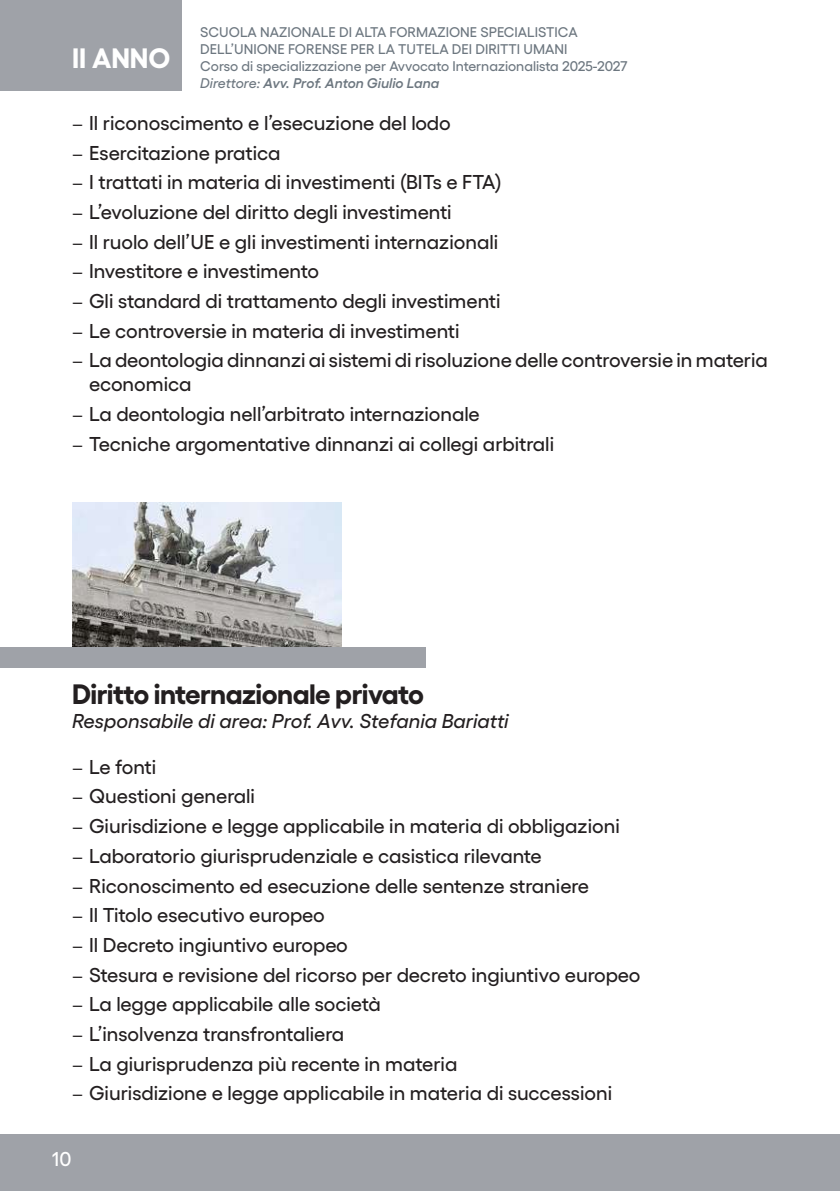
<style>
.page{position:relative;width:840px;height:1191px;background:#fff}
.page>*{position:absolute;margin:0;border:0;box-sizing:border-box;transform-origin:0 0}
.t1{font:700 28px "Gellix";letter-spacing:-.02em;color:#231f20}
.t2{font:700 28px "Gellix";color:#fff}
.t3{font:500 20px/29.6px "Gellix";color:#231f20}
.t4{font:italic 500 20px "Gellix";color:#231f20}
.t5{font:500 20px "Gellix";color:#fff}
.t6{font:500 14px/16.8px "Gellix";color:#6d7780}
.s1{font-style:italic}
.s2{font-weight:600;font-style:italic}
</style>
<div class="page">
<div style="left:0;top:1134px;width:839px;height:57px;background:#9fa2a8"></div>
<div style="left:0;top:0;width:181px;height:91px;background:#9fa2a8"></div>
<img style="left:72px;top:502px;width:269px;height:145px">
<div style="left:0;top:647px;width:425px;height:21px;background:#9fa2a8"></div>
<h1 class="t2" style="left:72px;top:35px;width:100px">II ANNO</h1>
<p class="t6" style="left:200px;top:22px;width:428px">SCUOLA NAZIONALE DI ALTA FORMAZIONE SPECIALISTICA DELL’UNIONE FORENSE PER LA TUTELA DEI DIRITTI UMANI<br>Corso di specializzazione per Avvocato Internazionalista 2025-2027<br><span class="s1">Direttore:</span> <span class="s2">Avv. Prof. Anton Giulio Lana</span></p>
<p class="t3" style="left:89px;top:106px;width:680px">Il riconoscimento e l’esecuzione del lodo<br>Esercitazione pratica<br>I trattati in materia di investimenti (BITs e FTA)<br>L’evoluzione del diritto degli investimenti<br>Il ruolo dell’UE e gli investimenti internazionali<br>Investitore e investimento<br>Gli standard di trattamento degli investimenti<br>Le controversie in materia di investimenti<br>La deontologia dinnanzi ai sistemi di risoluzione delle controversie in materia</p>
<p class="t3" style="left:89px;top:367px;width:466px">economica<br>La deontologia nell’arbitrato internazionale<br>Tecniche argomentative dinnanzi ai collegi arbitrali</p>
<h1 class="t1" style="left:72px;top:671px;width:353px">Diritto internazionale privato</h1>
<p class="t4" style="left:72px;top:705px;width:438px">Responsabile di area: Prof. Avv. Stefania Bariatti</p>
<p class="t3" style="left:89px;top:750px;width:552px">Le fonti<br>Questioni generali<br>Giurisdizione e legge applicabile in materia di obbligazioni Laboratorio giurisprudenziale e casistica rilevante Riconoscimento ed esecuzione delle sentenze straniere<br>Il Titolo esecutivo europeo<br>Il Decreto ingiuntivo europeo<br>Stesura e revisione del ricorso per decreto ingiuntivo europeo La legge applicabile alle società<br>L’insolvenza transfrontaliera<br>La giurisprudenza più recente in materia<br>Giurisdizione e legge applicabile in materia di successioni</p>
<p class="t5" style="left:52px;top:1143px;width:21px">10</p>
</div>
